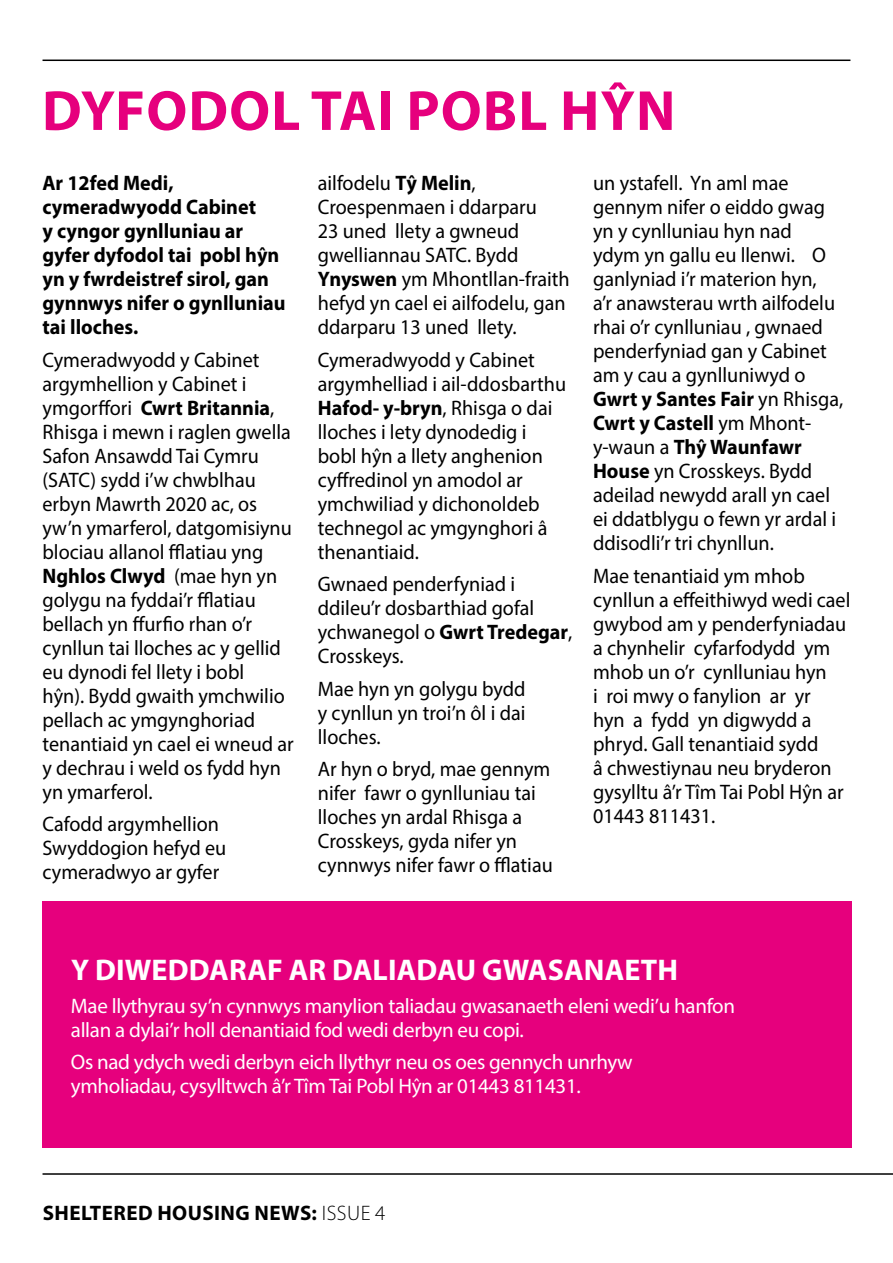
<style>
.page{position:relative;width:893px;height:1263px;background:#fff}
.page>*{position:absolute;margin:0;border:0;box-sizing:border-box;transform-origin:0 0}
.t1{font:700 57px "Myriad Pro";letter-spacing:.02em;color:#e6007d}
.t2{font:700 30px "Myriad Pro";letter-spacing:.005em;color:#fff}
.t3{font:21px/24px "Myriad Pro";color:#000;scale:.96 1}
.t4{font:21px/24px "Myriad Pro";letter-spacing:-.015em;color:#fff}
.t5{font:700 21px/24px "Myriad Pro";color:#000;scale:.96 1}
.t6{font:700 21px "Myriad Pro";letter-spacing:.02em;color:#000}
.s1{font-weight:700}
.s2{font-weight:300}
</style>
<div class="page">
<hr style="left:43px;top:60px;width:807px;height:1px;background:#000">
<hr style="left:43px;top:1173px;width:850px;height:2px;background:#000">
<div style="left:42px;top:901px;width:809px;height:247px;background:#e6007d"></div>
<h1 class="t1" style="left:42px;top:74px;width:635px">DYFODOL TAI POBL HŶN</h1>
<p class="t5" style="left:43px;top:170px;width:255px">Ar 12fed Medi, cymeradwyodd Cabinet<br>y cyngor gynlluniau ar gyfer dyfodol tai pobl hŷn yn y fwrdeistref sirol, gan gynnwys nifer o gynlluniau tai lloches.</p>
<p class="t3" style="left:43px;top:347px;width:263px">Cymeradwyodd y Cabinet argymhellion y Cabinet i ymgorffori <span class="s1">Cwrt Britannia</span>,<br>Rhisga i mewn i raglen gwella<br>Safon Ansawdd Tai Cymru (SATC) sydd i’w chwblhau erbyn Mawrth 2020 ac, os yw’n ymarferol, datgomisiynu blociau allanol fflatiau yng<br><span class="s1">Nghlos Clwyd</span> (mae hyn yn golygu na fyddai’r fflatiau bellach yn ffurfio rhan o’r cynllun tai lloches ac y gellid eu dynodi fel llety i bobl<br>hŷn). Bydd gwaith ymchwilio pellach ac ymgynghoriad tenantiaid yn cael ei wneud ar y dechrau i weld os fydd hyn yn ymarferol.</p>
<p class="t3" style="left:43px;top:812px;width:193px">Cafodd argymhellion<br>Swyddogion hefyd eu cymeradwyo ar gyfer</p>
<p class="t3" style="left:318px;top:171px;width:264px">ailfodelu <span class="s1">Tŷ Melin</span>,<br>Croespenmaen i ddarparu<br>23 uned llety a gwneud gwelliannau SATC. Bydd<br><span class="s1">Ynyswen</span> ym Mhontllan-fraith hefyd yn cael ei ailfodelu, gan ddarparu 13 uned llety.</p>
<p class="t3" style="left:318px;top:347px;width:260px">Cymeradwyodd y Cabinet argymhelliad i ail-ddosbarthu<br><span class="s1">Hafod- y-bryn</span>, Rhisga o dai lloches i lety dynodedig i bobl hŷn a llety anghenion cyffredinol yn amodol ar ymchwiliad y dichonoldeb technegol ac ymgynghori â thenantiaid.</p>
<p class="t3" style="left:318px;top:572px;width:267px">Gwnaed penderfyniad i ddileu’r dosbarthiad gofal ychwanegol o <span class="s1">Gwrt Tredegar</span>,<br>Crosskeys.</p>
<p class="t3" style="left:318px;top:676px;width:218px;text-align:justify">Mae hyn yn golygu bydd y cynllun yn troi’n ôl i dai lloches.</p>
<p class="t3" style="left:318px;top:757px;width:246px">Ar hyn o bryd, mae gennym nifer fawr o gynlluniau tai lloches yn ardal Rhisga a<br>Crosskeys, gyda nifer yn cynnwys nifer fawr o fflatiau</p>
<p class="t3" style="left:593px;top:171px;width:262px">un ystafell. Yn aml mae gennym nifer o eiddo gwag yn y cynlluniau hyn nad ydym yn gallu eu llenwi. O ganlyniad i’r materion hyn,<br>a’r anawsterau wrth ailfodelu rhai o’r cynlluniau , gwnaed penderfyniad gan y Cabinet am y cau a gynlluniwyd o<br><span class="s1">Gwrt y Santes Fair</span> yn Rhisga,<br><span class="s1">Cwrt y Castell</span> ym Mhont&shy;y-waun a <span class="s1">Thŷ Waunfawr<br>House</span> yn Crosskeys. Bydd adeilad newydd arall yn cael ei ddatblygu o fewn yr ardal i ddisodli’r tri chynllun.</p>
<p class="t3" style="left:593px;top:563px;width:270px">Mae tenantiaid ym mhob cynllun a effeithiwyd wedi cael gwybod am y penderfyniadau a chynhelir cyfarfodydd ym mhob un o’r cynlluniau hyn<br>i roi mwy o fanylion ar yr<br>hyn a fydd yn digwydd a phryd. Gall tenantiaid sydd<br>â chwestiynau neu bryderon gysylltu â’r Tîm Tai Pobl Hŷn ar<br>01443 811431.</p>
<h2 class="t2" style="left:71px;top:951px;width:608px">Y DIWEDDARAF AR DALIADAU GWASANAETH</h2>
<p class="t4" style="left:71px;top:993px;width:666px">Mae llythyrau sy’n cynnwys manylion taliadau gwasanaeth eleni wedi’u hanfon allan a dylai’r holl denantiaid fod wedi derbyn eu copi.</p>
<p class="t4" style="left:71px;top:1050px;width:563px">Os nad ydych wedi derbyn eich llythyr neu os oes gennych unrhyw ymholiadau, cysylltwch â’r Tîm Tai Pobl Hŷn ar 01443 811431.</p>
<p class="t6" style="left:43px;top:1199px;width:344px">SHELTERED HOUSING NEWS: <span class="s2">ISSUE 4</span></p>
</div>
